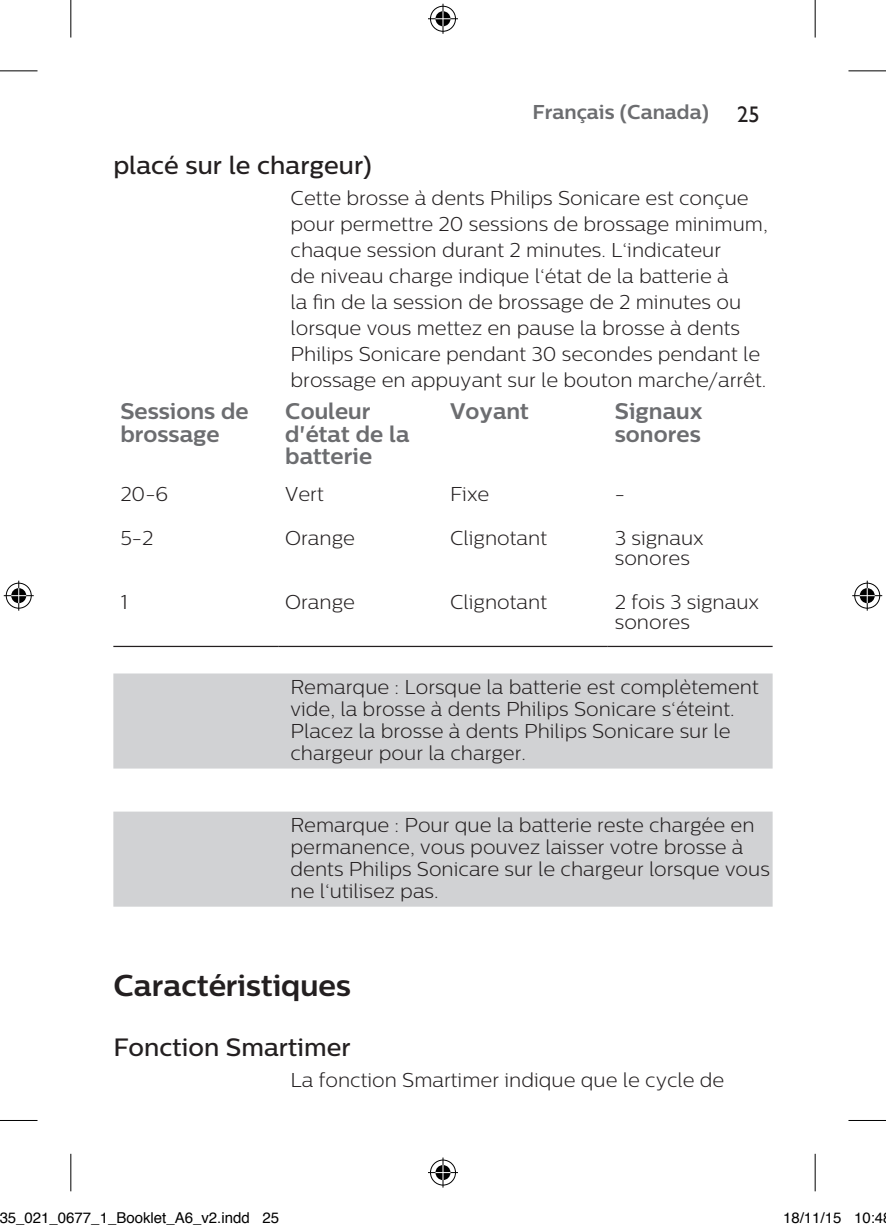
<style>
.page{position:relative;width:886px;height:1231px;background:#fff}
.page>*{position:absolute;margin:0;border:0;box-sizing:border-box;transform-origin:0 0}
.t1{font:700 30px "Centrale Sans";color:#231f20}
.t2{font:500 25px "Centrale Sans";color:#231f20}
.t3{font:700 22.5px/22.5px "Centrale Sans";color:#6c6d70}
.t4{font:22.5px "Gill Sans Alt One WGL";color:#231f20}
.t5{font:300 20px/26px "Centrale Sans";color:#231f20}
.t6{font:700 20px "Centrale Sans";color:#6c6d70}
.t7{font:15px "Helvetica";color:#000}
</style>
<div class="page">
<div style="left:113px;top:673px;width:659px;height:95px;background:#d1d2d4"></div>
<div style="left:113px;top:811px;width:659px;height:95px;background:#d1d2d4"></div>
<hr style="left:113px;top:645px;width:165px;height:2px;background:#231f20">
<hr style="left:278px;top:645px;width:165px;height:2px;background:#231f20">
<hr style="left:443px;top:645px;width:165px;height:2px;background:#231f20">
<hr style="left:608px;top:645px;width:164px;height:2px;background:#231f20">
<hr style="left:0;top:70px;width:38px;height:1px;background:#000">
<hr style="left:848px;top:70px;width:38px;height:1px;background:#000">
<hr style="left:0;top:1119px;width:38px;height:1px;background:#000">
<hr style="left:848px;top:1119px;width:38px;height:1px;background:#000">
<hr style="left:70px;top:0;width:1px;height:38px;background:#000">
<hr style="left:70px;top:1153px;width:1px;height:37px;background:#000">
<hr style="left:814px;top:0;width:1px;height:38px;background:#000">
<hr style="left:814px;top:1153px;width:1px;height:37px;background:#000">
<div style="left:429px;top:5px;width:28px;height:28px;border:3px solid #fff;border-radius:50%"></div>
<hr style="left:428px;top:17px;width:30px;height:3px;background:#fff">
<hr style="left:441px;top:4px;width:3px;height:30px;background:#fff">
<div style="left:434px;top:10px;width:18px;height:18px;border:3px solid #fff;border-radius:50%"></div>
<div style="left:430px;top:6px;width:26px;height:26px;border:1px solid #000;border-radius:50%"></div>
<hr style="left:428px;top:18px;width:30px;height:1px;background:#000">
<hr style="left:442px;top:4px;width:1px;height:30px;background:#000">
<svg style="left:435px;top:11px;width:15px;height:15px"></svg>
<div style="left:429px;top:1158px;width:28px;height:28px;border:3px solid #fff;border-radius:50%"></div>
<hr style="left:428px;top:1170px;width:30px;height:3px;background:#fff">
<hr style="left:441px;top:1157px;width:3px;height:30px;background:#fff">
<div style="left:434px;top:1163px;width:18px;height:18px;border:3px solid #fff;border-radius:50%"></div>
<div style="left:430px;top:1159px;width:26px;height:25px;border:1px solid #000;border-radius:50%"></div>
<hr style="left:428px;top:1171px;width:30px;height:1px;background:#000">
<hr style="left:442px;top:1157px;width:1px;height:30px;background:#000">
<svg style="left:435px;top:1164px;width:15px;height:15px"></svg>
<div style="left:5px;top:581px;width:28px;height:28px;border:3px solid #fff;border-radius:50%"></div>
<hr style="left:4px;top:594px;width:30px;height:3px;background:#fff">
<hr style="left:17px;top:580px;width:3px;height:30px;background:#fff">
<div style="left:10px;top:586px;width:18px;height:18px;border:3px solid #fff;border-radius:50%"></div>
<div style="left:6px;top:582px;width:26px;height:26px;border:1px solid #000;border-radius:50%"></div>
<hr style="left:4px;top:595px;width:30px;height:1px;background:#000">
<hr style="left:18px;top:580px;width:1px;height:30px;background:#000">
<svg style="left:11px;top:588px;width:15px;height:15px"></svg>
<div style="left:853px;top:581px;width:28px;height:28px;border:3px solid #fff;border-radius:50%"></div>
<hr style="left:852px;top:594px;width:30px;height:3px;background:#fff">
<svg style="left:865px;top:580px;width:4px;height:30px"></svg>
<div style="left:858px;top:586px;width:18px;height:18px;border:3px solid #fff;border-radius:50%"></div>
<div style="left:854px;top:582px;width:26px;height:26px;border:1px solid #000;border-radius:50%"></div>
<hr style="left:852px;top:595px;width:30px;height:1px;background:#000">
<hr style="left:867px;top:580px;width:1px;height:30px;background:#000">
<svg style="left:859px;top:588px;width:15px;height:15px"></svg>
<p class="t6" style="left:532px;top:100px;width:178px">Français (Canada)</p>
<p class="t4" style="left:737px;top:99px;width:24px">25</p>
<p class="t2" style="left:113px;top:150px;width:260px">placé sur le chargeur)</p>
<p class="t5" style="left:290px;top:185px;width:479px">Cette brosse à dents Philips Sonicare est conçue pour permettre 20 sessions de brossage minimum, chaque session durant 2 minutes. L‘indicateur<br>de niveau charge indique l‘état de la batterie à<br>la fin de la session de brossage de 2 minutes ou lorsque vous mettez en pause la brosse à dents Philips Sonicare pendant 30 secondes pendant le brossage en appuyant sur le bouton marche/arrêt.</p>
<p class="t3" style="left:120px;top:399px;width:130px">Sessions de brossage</p>
<p class="t3" style="left:285px;top:399px;width:126px">Couleur d'état de la batterie</p>
<p class="t3" style="left:450px;top:399px;width:80px">Voyant</p>
<p class="t3" style="left:615px;top:399px;width:89px">Signaux sonores</p>
<p class="t5" style="left:120px;top:480px;width:49px">20-6</p>
<p class="t5" style="left:285px;top:480px;width:40px">Vert</p>
<p class="t5" style="left:450px;top:480px;width:41px">Fixe</p>
<p class="t5" style="left:615px;top:480px;width:12px">-</p>
<p class="t5" style="left:120px;top:524px;width:34px">5-2</p>
<p class="t5" style="left:285px;top:524px;width:71px">Orange</p>
<p class="t5" style="left:450px;top:524px;width:99px">Clignotant</p>
<p class="t5" style="left:615px;top:527px;width:90px;line-height:20px">3 signaux sonores</p>
<p class="t5" style="left:120px;top:589px;width:9px">1</p>
<p class="t5" style="left:285px;top:589px;width:71px">Orange</p>
<p class="t5" style="left:450px;top:589px;width:99px">Clignotant</p>
<p class="t5" style="left:615px;top:592px;width:146px;line-height:20px">2 fois 3 signaux sonores</p>
<p class="t5" style="left:290px;top:675px;width:470px;line-height:22px">Remarque : Lorsque la batterie est complètement vide, la brosse à dents Philips Sonicare s‘éteint.<br>Placez la brosse à dents Philips Sonicare sur le chargeur pour la charger.</p>
<p class="t5" style="left:290px;top:813px;width:481px;line-height:22px">Remarque : Pour que la batterie reste chargée en permanence, vous pouvez laisser votre brosse à dents Philips Sonicare sur le chargeur lorsque vous ne l‘utilisez pas.</p>
<h1 class="t1" style="left:113px;top:967px;width:239px">Caractéristiques</h1>
<p class="t2" style="left:113px;top:1032px;width:239px">Fonction Smartimer</p>
<p class="t5" style="left:290px;top:1066px;width:435px">La fonction Smartimer indique que le cycle de</p>
<p class="t7" style="left:0;top:1206px;width:281px">35_021_0677_1_Booklet_A6_v2.indd 25</p>
<p class="t7" style="left:783px;top:1206px;width:102px">18/11/15 10:4</p>
</div>
